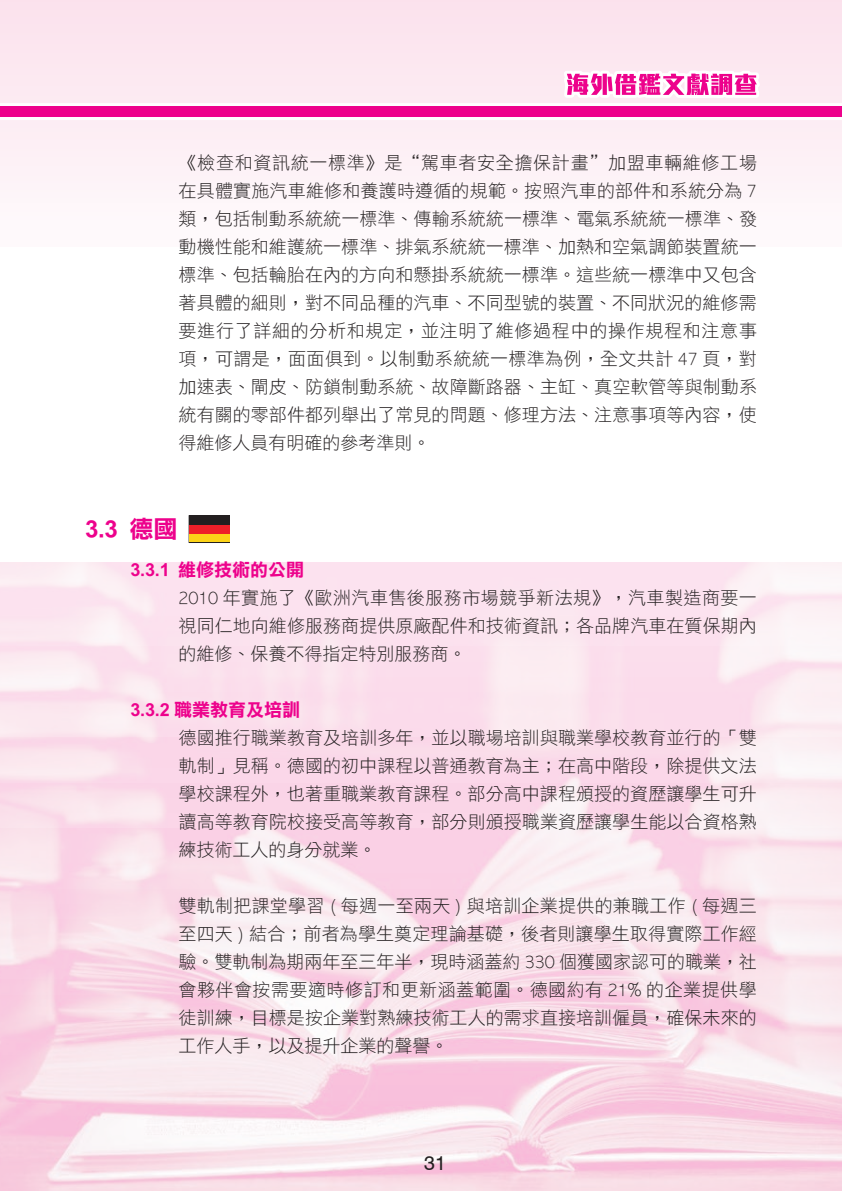
<style>
.page{position:relative;width:842px;height:1191px;background:#fff}
.page>*{position:absolute;margin:0;border:0;box-sizing:border-box;transform-origin:0 0}
.內文_heading{font:24px "DF Li Hei Bd HK BF";color:#ed028c}
.t1{font:20px "Swiss 721 BT";color:#231f20}
._3_1_1_內文{font:18px/28px "DF Li Hei Lt HK BF";letter-spacing:.005em;color:#231f20;text-align:justify}
._3_1_1{font:18px "DF Li Hei Bd HK BF";color:#ed028c}
</style>
<div class="page">
<div style="left:0;top:0;width:842px;height:247px;background:linear-gradient(to right,#fdeff5,#fdeff5)"></div>
<svg style="left:0;top:56px;width:842px;height:101px"></svg>
<svg style="left:188px;top:515px;width:42px;height:28px"></svg>
<div style="left:189px;top:533px;width:40px;height:9px;background:#fcd318"></div>
<div style="left:189px;top:524px;width:40px;height:9px;background:#ee1f29"></div>
<div style="left:189px;top:516px;width:40px;height:8px;background:#231f20"></div>
<p class="_3_1_1_內文" style="left:179px;top:149px;width:580px">《檢查和資訊統一標準》是“駕車者安全擔保計畫”加盟車輛維修工場在具體實施汽車維修和養護時遵循的規範。按照汽車的部件和系統分為 7類，包括制動系統統一標準、傳輸系統統一標準、電氣系統統一標準、發動機性能和維護統一標準、排氣系統統一標準、加熱和空氣調節裝置統一標準、包括輪胎在內的方向和懸掛系統統一標準。這些統一標準中又包含著具體的細則，對不同品種的汽車、不同型號的裝置、不同狀況的維修需要進行了詳細的分析和規定，並注明了維修過程中的操作規程和注意事項，可謂是，面面俱到。以制動系統統一標準為例，全文共計 47 頁，對加速表、閘皮、防鎖制動系統、故障斷路器、主缸、真空軟管等與制動系統有關的零部件都列舉出了常見的問題、修理方法、注意事項等內容，使得維修人員有明確的參考準則。</p>
<p class="內文_heading" style="left:85px;top:517px;width:94px">3.3 德國</p>
<p class="_3_1_1" style="left:130px;top:560px;width:175px">3.3.1 維修技術的公開</p>
<p class="_3_1_1_內文" style="left:179px;top:584px;width:580px">2010 年實施了《歐洲汽車售後服務市場競爭新法規》，汽車製造商要一視同仁地向維修服務商提供原廠配件和技術資訊；各品牌汽車在質保期內的維修、保養不得指定特別服務商。</p>
<p class="_3_1_1" style="left:130px;top:700px;width:171px">3.3.2 職業教育及培訓</p>
<p class="_3_1_1_內文" style="left:179px;top:724px;width:580px">德國推行職業教育及培訓多年，並以職場培訓與職業學校教育並行的「雙軌制」見稱。德國的初中課程以普通教育為主；在高中階段，除提供文法學校課程外，也著重職業教育課程。部分高中課程頒授的資歷讓學生可升讀高等教育院校接受高等教育，部分則頒授職業資歷讓學生能以合資格熟練技術工人的身分就業。</p>
<p class="_3_1_1_內文" style="left:179px;top:893px;width:580px">雙軌制把課堂學習 ( 每週一至兩天 ) 與培訓企業提供的兼職工作 ( 每週三至四天 ) 結合；前者為學生奠定理論基礎，後者則讓學生取得實際工作經驗。雙軌制為期兩年至三年半，現時涵蓋約 330 個獲國家認可的職業，社會夥伴會按需要適時修訂和更新涵蓋範圍。德國約有 21% 的企業提供學徒訓練，目標是按企業對熟練技術工人的需求直接培訓僱員，確保未來的工作人手，以及提升企業的聲譽。</p>
<p class="t1" style="left:424px;top:1149px;width:23px">31</p>
</div>
